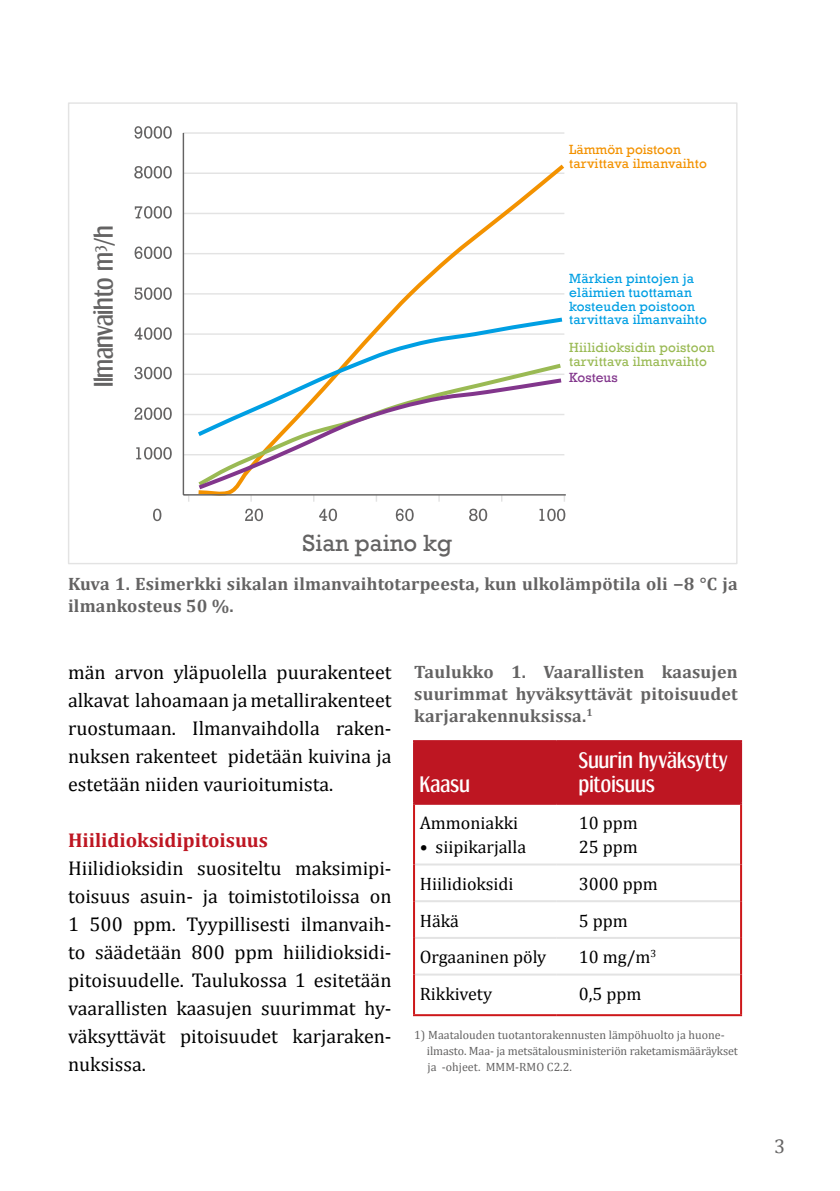
<style>
.page{position:relative;width:840px;height:1191px;background:#fff}
.page>*{position:absolute;margin:0;border:0;box-sizing:border-box;transform-origin:0 0}
.t1{font:24px "Dream Orphanage Rg";letter-spacing:-.01em;color:#646363}
.t2{font:24px "Rockwell";color:#646363}
.t3{font:20px/28px "Cambria";color:#000;text-align:justify}
.t4{font:20px/24px "Dream Orphanage Rg";letter-spacing:.01em;color:#fff}
.t5{font:700 20px "Cambria";color:#be1622}
.t6{font:20px "Cambria";color:#646363}
.t7{font:700 18px/22px "Cambria";letter-spacing:.01em;color:#646363}
.t8{font:18px/24px "Cambria";color:#000}
.t9{font:13.6px/13.6px "Rockwell";letter-spacing:.01em;color:#009fe3}
.t10{font:13.6px/13.6px "Rockwell";letter-spacing:.01em;color:#9aba54}
.t11{font:13.6px/13.6px "Rockwell";color:#f39200}
.t12{font:13.6px "Rockwell";color:#82368c}
.t13{font:12px/16px "Cambria";letter-spacing:-.01em;color:#646363}
</style>
<div class="page">
<div style="left:415px;top:742px;width:324px;height:61px;background:#be1622"></div>
<hr style="left:415px;top:863px;width:141px;height:2px;background:#e3e3e3">
<hr style="left:556px;top:863px;width:183px;height:2px;background:#e3e3e3">
<hr style="left:415px;top:900px;width:141px;height:2px;background:#e3e3e3">
<hr style="left:556px;top:900px;width:183px;height:2px;background:#e3e3e3">
<hr style="left:415px;top:937px;width:141px;height:2px;background:#e3e3e3">
<hr style="left:556px;top:937px;width:183px;height:2px;background:#e3e3e3">
<hr style="left:415px;top:973px;width:141px;height:2px;background:#e3e3e3">
<hr style="left:556px;top:973px;width:183px;height:2px;background:#e3e3e3">
<hr style="left:413px;top:805px;width:2px;height:59px;background:#cd171a">
<hr style="left:413px;top:864px;width:2px;height:37px;background:#cd171a">
<hr style="left:413px;top:901px;width:2px;height:37px;background:#cd171a">
<hr style="left:413px;top:938px;width:2px;height:36px;background:#cd171a">
<hr style="left:413px;top:974px;width:2px;height:40px;background:#cd171a">
<hr style="left:739px;top:805px;width:2px;height:59px;background:#cd171a">
<hr style="left:739px;top:864px;width:2px;height:37px;background:#cd171a">
<hr style="left:739px;top:901px;width:2px;height:37px;background:#cd171a">
<hr style="left:739px;top:938px;width:2px;height:36px;background:#cd171a">
<hr style="left:739px;top:974px;width:2px;height:40px;background:#cd171a">
<hr style="left:413px;top:1014px;width:143px;height:2px;background:#cd171a">
<hr style="left:556px;top:1014px;width:185px;height:2px;background:#cd171a">
<hr style="left:413px;top:740px;width:143px;height:2px;background:#be1622">
<hr style="left:413px;top:742px;width:2px;height:61px;background:#be1622">
<hr style="left:556px;top:740px;width:185px;height:2px;background:#be1622">
<hr style="left:739px;top:742px;width:2px;height:61px;background:#be1622">
<hr style="left:413px;top:803px;width:143px;height:2px;background:#be1622">
<hr style="left:556px;top:803px;width:185px;height:2px;background:#be1622">
<hr style="left:188px;top:454px;width:376px;height:1px;background:#e3e3e3">
<hr style="left:188px;top:414px;width:376px;height:1px;background:#e3e3e3">
<hr style="left:188px;top:373px;width:376px;height:2px;background:#e3e3e3">
<hr style="left:188px;top:333px;width:376px;height:2px;background:#e3e3e3">
<hr style="left:188px;top:293px;width:376px;height:1px;background:#e3e3e3">
<hr style="left:188px;top:253px;width:376px;height:1px;background:#e3e3e3">
<hr style="left:188px;top:213px;width:376px;height:1px;background:#e3e3e3">
<hr style="left:188px;top:172px;width:376px;height:2px;background:#e3e3e3">
<hr style="left:188px;top:132px;width:376px;height:2px;background:#e3e3e3">
<svg style="left:183px;top:495px;width:6px;height:7px"></svg>
<svg style="left:250px;top:496px;width:2px;height:6px"></svg>
<svg style="left:194px;top:164px;width:372px;height:332px"></svg>
<svg style="left:193px;top:315px;width:373px;height:124px"></svg>
<svg style="left:194px;top:376px;width:371px;height:116px"></svg>
<hr style="left:183px;top:494px;width:382px;height:1px;background:#646363">
<hr style="left:182px;top:133px;width:2px;height:362px;background:#646363">
<svg style="left:134px;top:126px;width:38px;height:13px"></svg>
<svg style="left:134px;top:166px;width:38px;height:12px"></svg>
<svg style="left:135px;top:206px;width:37px;height:13px"></svg>
<svg style="left:134px;top:246px;width:38px;height:13px"></svg>
<svg style="left:134px;top:287px;width:38px;height:13px"></svg>
<svg style="left:134px;top:327px;width:38px;height:13px"></svg>
<svg style="left:134px;top:367px;width:38px;height:12px"></svg>
<svg style="left:134px;top:407px;width:38px;height:13px"></svg>
<svg style="left:136px;top:447px;width:36px;height:12px"></svg>
<svg style="left:153px;top:508px;width:8px;height:13px"></svg>
<svg style="left:245px;top:508px;width:18px;height:13px"></svg>
<svg style="left:319px;top:508px;width:18px;height:13px"></svg>
<svg style="left:395px;top:508px;width:18px;height:13px"></svg>
<svg style="left:469px;top:508px;width:18px;height:13px"></svg>
<svg style="left:539px;top:508px;width:26px;height:13px"></svg>
<p class="t1" style="left:89px;top:387px;width:164px;rotate:-90deg">Ilmanvaihto m<sup>3</sup>/h</p>
<p class="t11" style="left:569px;top:143px;width:139px">Lämmön poistoon tarvittava ilmanvaihto</p>
<p class="t9" style="left:569px;top:272px;width:139px">Märkien pintojen ja eläimien tuottaman kosteuden poistoon tarvittava ilmanvaihto</p>
<p class="t10" style="left:569px;top:341px;width:147px">Hiilidioksidin poistoon tarvittava ilmanvaihto</p>
<p class="t12" style="left:569px;top:369px;width:50px">Kosteus</p>
<p class="t2" style="left:302px;top:529px;width:151px">Sian paino kg</p>
<p class="t7" style="left:68px;top:572px;width:670px">Kuva 1. Esimerkki sikalan ilmanvaihtotarpeesta, kun ulkolämpötila oli −8 °C ja ilmankosteus 50 %.</p>
<p class="t3" style="left:68px;top:658px;width:325px">män arvon yläpuolella puurakenteet alkavat lahoamaan ja metallirakenteet ruostumaan. Ilmanvaihdolla raken&shy;nuksen rakenteet pidetään kuivina ja estetään niiden vaurioitumista.</p>
<p class="t5" style="left:68px;top:826px;width:201px">Hiilidioksidipitoisuus</p>
<p class="t3" style="left:68px;top:854px;width:325px">Hiilidioksidin suositeltu maksimipi&shy;toisuus asuin- ja toimistotiloissa on 1 500 ppm. Tyypillisesti ilmanvaih&shy;to säädetään 800 ppm hiilidioksidi&shy;pitoisuudelle. Taulukossa 1 esitetään vaarallisten kaasujen suurimmat hy&shy;väksyttävät pitoisuudet karjaraken&shy;nuksissa.</p>
<p class="t7" style="left:414px;top:660px;width:325px;text-align:justify">Taulukko 1. Vaarallisten kaasujen suurimmat hyväksyttävät pitoisuudet karjarakennuksissa.<sup>1</sup></p>
<p class="t4" style="left:419px;top:772px;width:51px">Kaasu</p>
<p class="t8" style="left:419px;top:811px;width:100px">Ammoniakki</p>
<p class="t8" style="left:419px;top:835px;width:108px">• siipikarjalla</p>
<p class="t4" style="left:578px;top:748px;width:150px">Suurin hyväksytty pitoisuus</p>
<p class="t8" style="left:578px;top:811px;width:60px">10 ppm<br>25 ppm</p>
<p class="t8" style="left:419px;top:871px;width:95px">Hiilidioksidi</p>
<p class="t8" style="left:578px;top:871px;width:80px">3000 ppm</p>
<p class="t8" style="left:419px;top:908px;width:41px">Häkä</p>
<p class="t8" style="left:578px;top:908px;width:50px">5 ppm</p>
<p class="t8" style="left:419px;top:945px;width:128px">Orgaaninen pöly</p>
<p class="t8" style="left:578px;top:945px;width:79px">10 mg/m<sup>3</sup></p>
<p class="t8" style="left:419px;top:981px;width:74px">Rikkivety</p>
<p class="t8" style="left:578px;top:981px;width:64px">0,5 ppm</p>
<p class="t13" style="left:426px;top:1026px;width:312px;text-indent:-13px">1) Maatalouden tuotantorakennusten lämpöhuolto ja huone&shy;ilmasto. Maa- ja metsätalousministeriön raketamismääräykset ja -ohjeet. MMM-RMO C2.2.</p>
<p class="t6" style="left:773px;top:1134px;width:13px">3</p>
</div>
